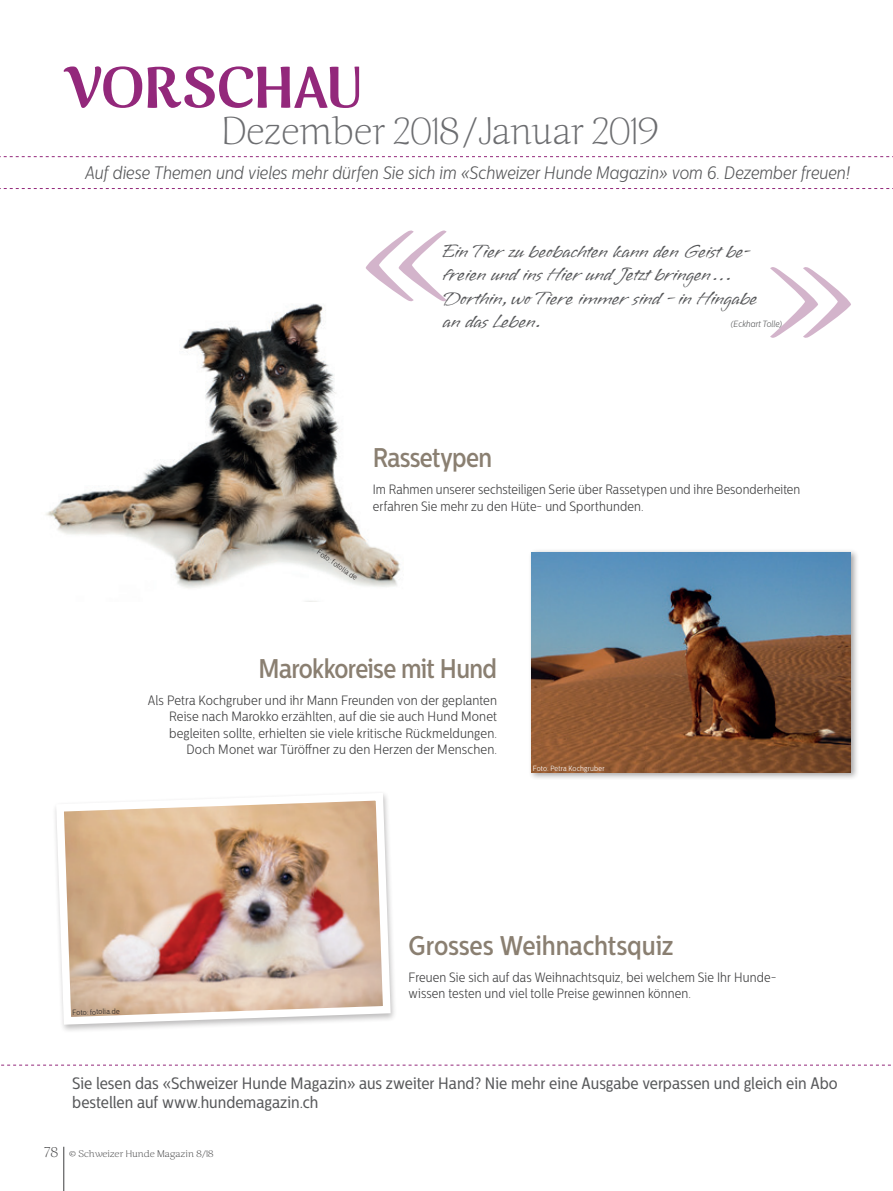
<style>
.page{position:relative;width:893px;height:1191px;background:#fff}
.page>*{position:absolute;margin:0;border:0;box-sizing:border-box;transform-origin:0 0}
.t1{font:200 180px "Caturrita";color:#d3b4cb}
.t2{font:800 54px "Caturrita";letter-spacing:-.01em;color:#93287b}
.t3{font:200 36px "Caturrita";letter-spacing:-.01em;color:#6c6d70}
.t4{font:500 27px "Centrale Sans Cnd";letter-spacing:-.025em;color:#8a7f71}
.t5{font:500 27px "Centrale Sans Cnd";letter-spacing:-.005em;color:#8a7f71}
.t6{font:19.5px/23.4px "Vujahday Plain ROB";letter-spacing:-.01em;color:#57585a}
.t7{font:italic 300 18px "Centrale Sans Cnd";letter-spacing:-.005em;color:#57585a}
.t8{font:16.5px/19.8px "Centrale Sans Cnd";color:#57585a}
.t9{font:300 13.5px/16.2px "Centrale Sans Cnd";letter-spacing:.01em;color:#3e3e3f}
.t10{font:200 9px "Caturrita";letter-spacing:.01em;color:#3e3e3f;scale:1.1 1}
.t11{font:italic 300 9px "Centrale Sans Cnd";color:#57585a}
.t12{font:300 7.5px "Centrale Sans Cnd";color:#231f20}
.t13{font:300 7.5px "Centrale Sans Cnd";letter-spacing:.02em;color:#fff}
.s1{font-size:13.5px}
</style>
<div class="page">
<svg style="left:55px;top:794px;width:339px;height:234px"></svg>
<div style="left:528px;top:548px;width:331px;height:232px;background:#231f20;opacity:.4"></div>
<img style="left:531px;top:552px;width:319px;height:220px">
<img style="left:46px;top:303px;width:355px;height:299px">
<hr style="left:64px;top:1146px;width:1px;height:45px;background:#3e3e3f">
<svg style="left:0;top:156px;width:893px;height:33px"></svg>
<svg style="left:1px;top:1064px;width:890px;height:1px"></svg>
<h2 class="t2" style="left:64px;top:52px;width:299px">VORSCHAU</h2>
<h3 class="t3" style="left:222px;top:110px;width:438px">Dezember 2018/Januar 2019</h3>
<h3 class="t7" style="left:85px;top:163px;width:766px">Auf diese Themen und vieles mehr dürfen Sie sich im «Schweizer Hunde Magazin» vom 6. Dezember freuen!</h3>
<h1 class="t1" style="left:362px;top:141px;width:90px">«</h1>
<h3 class="t6" style="left:443px;top:240px;width:316px">Ein Tier zu beobachten kann den Geist be&shy;freien und ins Hier und Jetzt bringen…<br>Dorthin, wo Tiere immer sind – in Hingabe an das Leben.</h3>
<h1 class="t1" style="left:766px;top:177px;width:90px">»</h1>
<p class="t11" style="left:731px;top:319px;width:53px">(Eckhart Tolle)</p>
<p class="t12" style="left:320px;top:547px;width:49px;rotate:35deg">Foto: fotolia.de</p>
<h3 class="t4" style="left:373px;top:442px;width:121px">Rassetypen</h3>
<p class="t9" style="left:373px;top:481px;width:429px">Im Rahmen unserer sechsteiligen Serie über Rassetypen und ihre Besonderheiten erfahren Sie mehr zu den Hüte- und Sporthunden.</p>
<h3 class="t4" style="left:259px;top:653px;width:240px">Marokkoreise mit Hund</h3>
<p class="t9" style="left:148px;top:692px;width:351px;text-align:right">Als Petra Kochgruber und ihr Mann Freunden von der geplanten Reise nach Marokko erzählten, auf die sie auch Hund Monet begleiten sollte, erhielten sie viele kritische Rückmeldungen.<br>Doch Monet war Türöffner zu den Herzen der Menschen.</p>
<p class="t13" style="left:533px;top:763px;width:73px">Foto: Petra Kochgruber</p>
<p class="t12" style="left:72px;top:1008px;width:49px;rotate:-2deg">Foto: fotolia.de</p>
<h3 class="t5" style="left:409px;top:929px;width:266px">Grosses Weihnachtsquiz</h3>
<p class="t9" style="left:409px;top:969px;width:369px">Freuen Sie sich auf das Weihnachtsquiz, bei welchem Sie Ihr Hunde&shy;wissen testen und viel tolle Preise gewinnen können.</p>
<p class="t8" style="left:72px;top:1073px;width:767px">Sie lesen das «Schweizer Hunde Magazin» aus zweiter Hand? Nie mehr eine Ausgabe verpassen und gleich ein Abo bestellen auf www.hundemagazin.ch</p>
<p class="t10" style="left:45px;top:1148px;width:155px"><span class="s1">78</span> © Schweizer Hunde Magazin 8/18</p>
</div>
